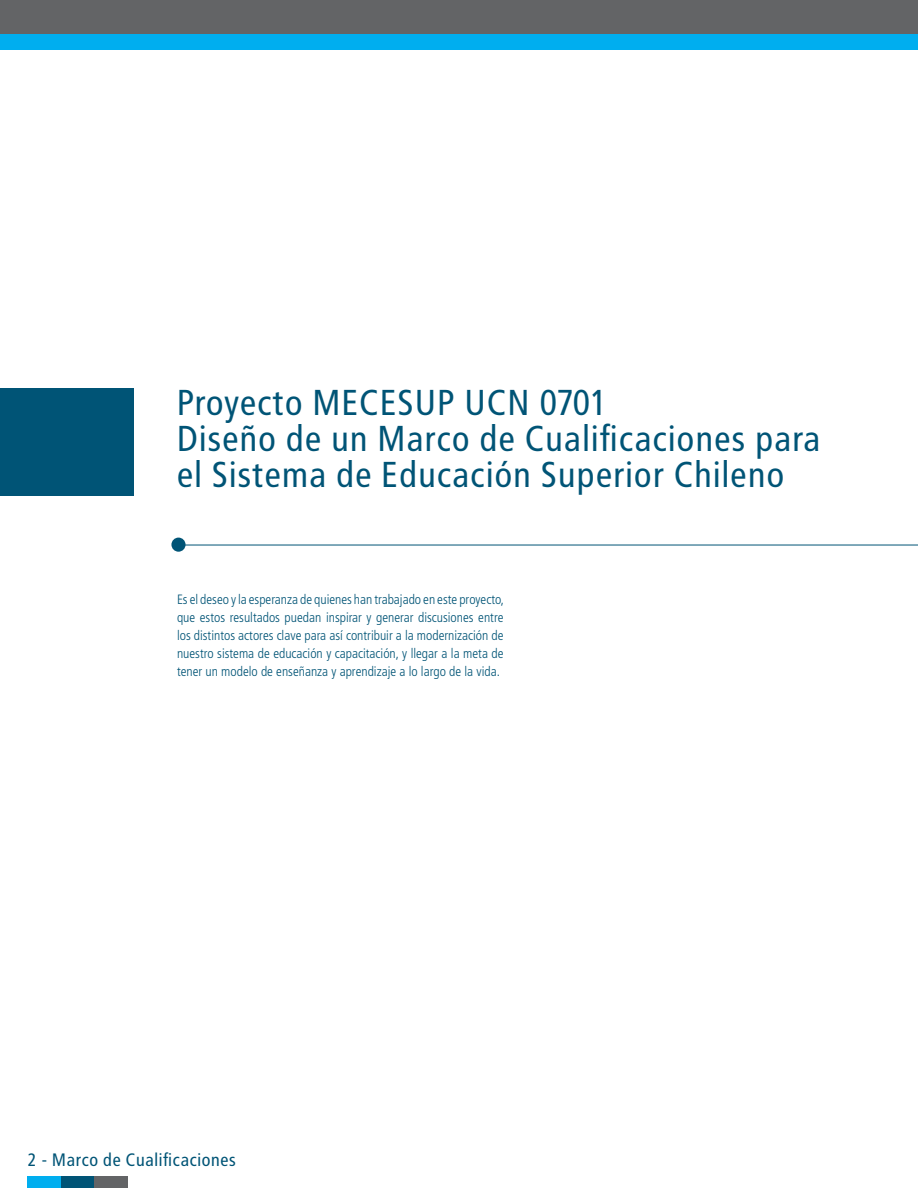
<style>
.page{position:relative;width:918px;height:1188px;background:#fff}
.page>*{position:absolute;margin:0;border:0;box-sizing:border-box;transform-origin:0 0}
.t1{font:36px/36px "Transit";color:#005476}
.t2{font:18px "Transit";color:#005476}
.t3{font:300 condensed 13.5px/18px "Frutiger LT Std";color:#005476;text-align:justify}
</style>
<div class="page">
<div style="left:61px;top:1176px;width:33px;height:12px;background:#005476"></div>
<div style="left:28px;top:1176px;width:33px;height:12px;background:#00aeef"></div>
<div style="left:94px;top:1176px;width:33px;height:12px;background:#636466"></div>
<hr style="left:177px;top:545px;width:741px;height:1px;background:#005476">
<div style="left:0;top:0;width:918px;height:34px;background:#636466"></div>
<div style="left:0;top:35px;width:918px;height:15px;background:#00aeef"></div>
<div style="left:171px;top:538px;width:15px;height:14px;background:#005476;border-radius:50%"></div>
<div style="left:0;top:388px;width:134px;height:108px;background:#005476"></div>
<h1 class="t1" style="left:177px;top:385px;width:646px">Proyecto MECESUP UCN 0701<br>Diseño de un Marco de Cualificaciones para el Sistema de Educación Superior Chileno</h1>
<p class="t3" style="left:177px;top:591px;width:329px">Es el deseo y la esperanza de quienes han trabajado en este proyecto, que estos resultados puedan inspirar y generar discusiones entre los distintos actores clave para así contribuir a la modernización de nuestro sistema de educación y capacitación, y llegar a la meta de tener un modelo de enseñanza y aprendizaje a lo largo de la vida.</p>
<h2 class="t2" style="left:28px;top:1149px;width:210px">2 - Marco de Cualificaciones</h2>
</div>
